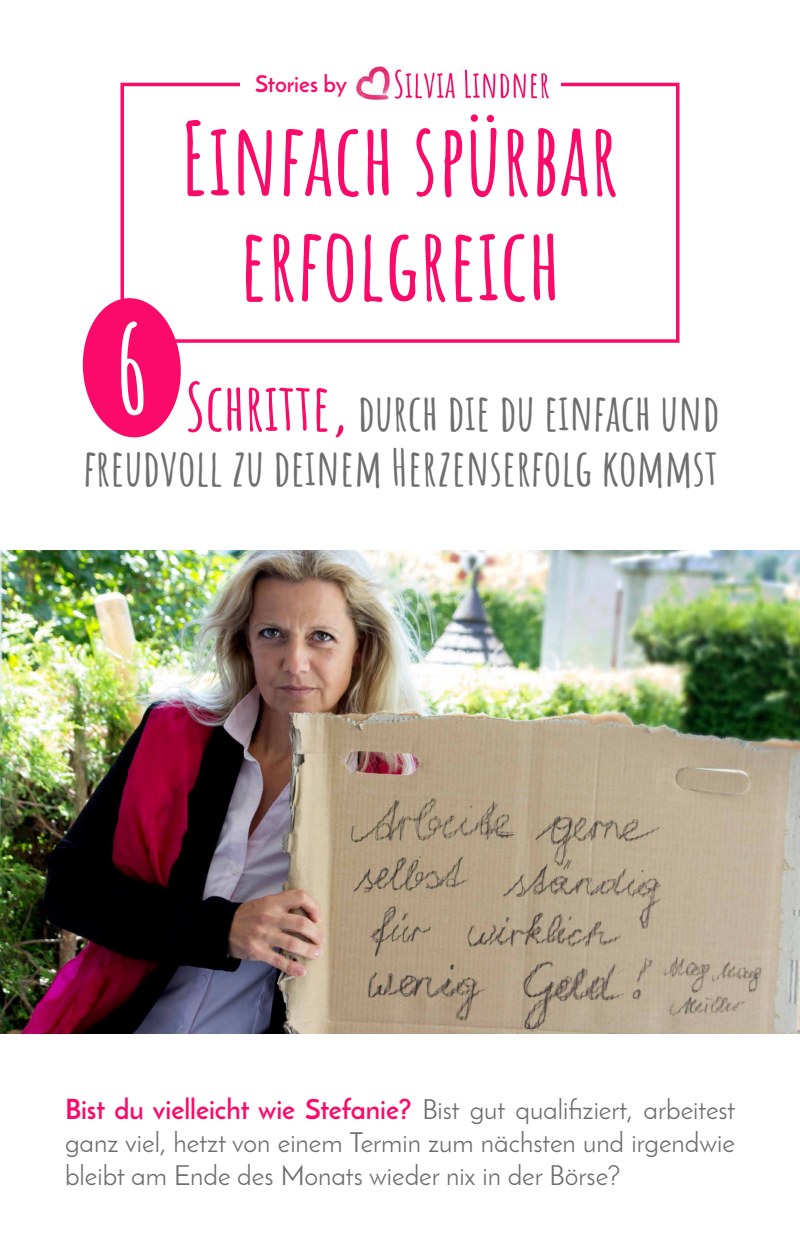
<style>
.page{position:relative;width:800px;height:1250px;background:#fff}
.page>*{position:absolute;margin:0;border:0;box-sizing:border-box;transform-origin:0 0}
.t1{font:700 120.1px "Amatic SC";color:#fff}
.t2{font:700 100px/105px "Amatic SC";color:#fa0b6a;text-align:center}
.t3{font:700 50px/55px "Amatic SC";color:#6e6e6e;text-align:right}
.t4{font:27.5px/33px "Josefin Sans";color:#6e6e6e;text-align:justify}
.t5{font:700 23px "Josefin Sans";color:#fa0b6a}
.s1{font-size:65px;color:#fa0b6a}
.s2{font-weight:700;color:#fa0b6a}
</style>
<div class="page">
<img style="left:0;top:551px;width:800px;height:483px">
<div style="left:120px;top:83px;width:560px;height:260px;border:4px solid #fa0b6a"></div>
<svg style="left:82px;top:296px;width:101px;height:142px"></svg>
<div style="left:241px;top:66px;width:320px;height:37px;background:#fff"></div>
<img style="left:356px;top:66px;width:192px;height:33px">
<p class="t5" style="left:255px;top:70px;width:93px">Stories by</p>
<h2 class="t2" style="left:181px;top:99px;width:440px">Einfach spürbar erfolgreich</h2>
<h1 class="t1" style="left:115px;top:278px;width:35px">6</h1>
<h3 class="t3" style="left:83px;top:382px;width:638px"><span class="s1">Schritte,</span> durch die du einfach und freudvoll zu deinem Herzenserfolg kommst</h3>
<p class="t4" style="left:65px;top:1093px;width:672px"><span class="s2">Bist du vielleicht wie Stefanie?</span> Bist gut qualifiziert, arbeitest ganz viel, hetzt von einem Termin zum nächsten und irgendwie bleibt am Ende des Monats wieder nix in der Börse?</p>
</div>
